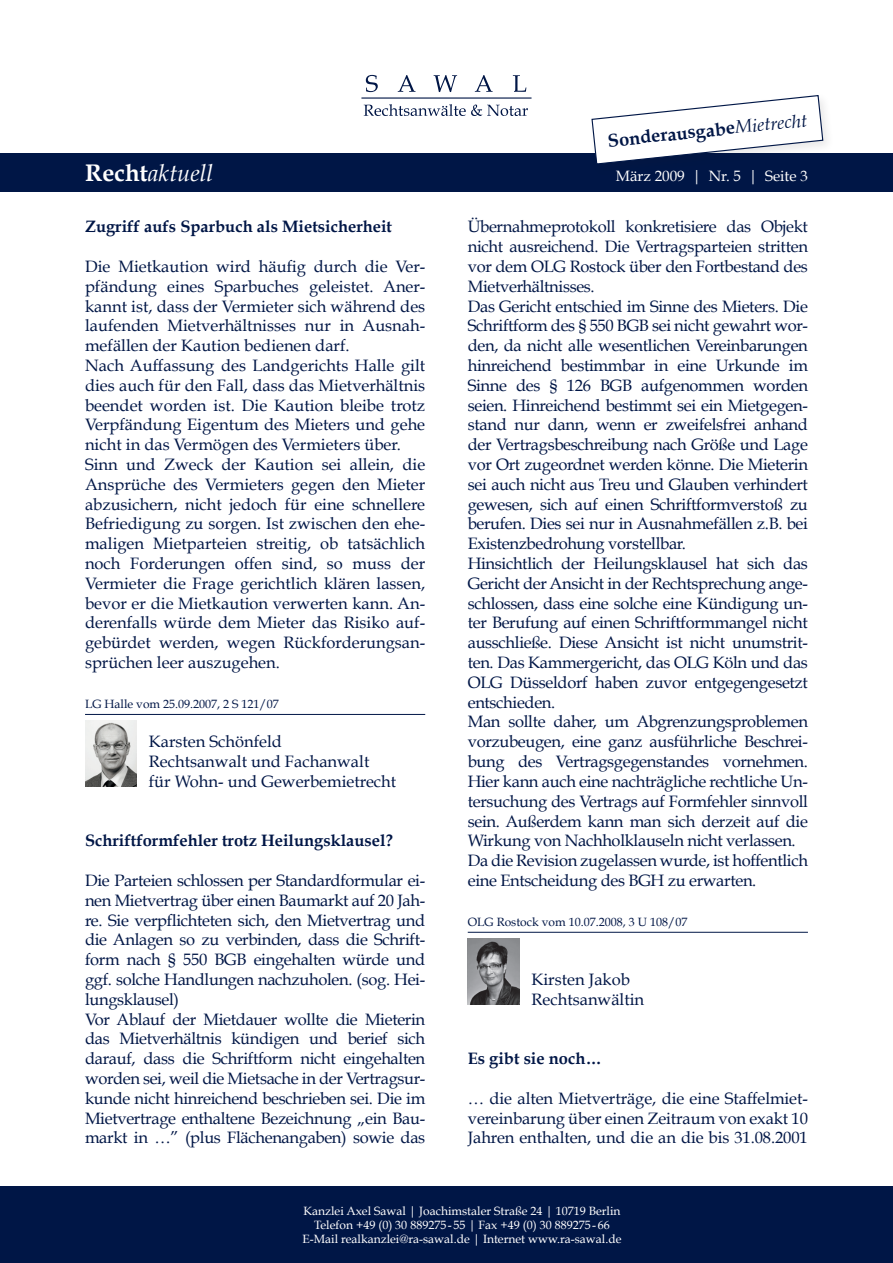
<style>
.page{position:relative;width:893px;height:1263px;background:#fff}
.page>*{position:absolute;margin:0;border:0;box-sizing:border-box;transform-origin:0 0}
.t1{font:italic 24px "Book Antiqua";color:#fff}
.t2{font:700 18.3px "Book Antiqua";color:#001646}
.t3{font:16.5px/19.8px "Book Antiqua";letter-spacing:-.02em;color:#001646}
.t4{font:16.5px/19.8px "Book Antiqua";color:#001646}
.t5{font:700 16.5px "Book Antiqua";color:#001646}
.t6{font:15px "Book Antiqua";color:#fff}
.t7{font:12px/14.4px "Book Antiqua";color:#fff;text-align:center}
.t8{font:12px "Book Antiqua";color:#001646}
.s1{font-weight:400;font-style:italic}
.s2{font-weight:700;font-style:normal}
</style>
<div class="page">
<div style="left:0;top:153px;width:893px;height:38px;background:#001646"></div>
<div style="left:0;top:1186px;width:893px;height:77px;background:#001646"></div>
<hr style="left:361px;top:97px;width:170px;height:2px;background:#001646">
<svg style="left:366px;top:75px;width:160px;height:17px"></svg>
<svg style="left:364px;top:104px;width:164px;height:12px"></svg>
<div style="left:587px;top:91px;width:248px;height:85px;background:#231f20;opacity:.1"></div>
<svg style="left:591px;top:94px;width:233px;height:71px"></svg>
<hr style="left:85px;top:714px;width:340px;height:1px;background:#001646">
<hr style="left:468px;top:932px;width:340px;height:1px;background:#001646">
<img style="left:85px;top:721px;width:51px;height:66px">
<img style="left:468px;top:939px;width:51px;height:66px">
<p class="t2" style="left:607px;top:130px;width:201px;rotate:-6deg">Sonderausgabe<span class="s1">Mietrecht</span></p>
<h1 class="t1" style="left:85px;top:159px;width:129px"><span class="s2">Recht</span>aktuell</h1>
<p class="t6" style="left:616px;top:167px;width:194px">März 2009 | Nr. 5 | Seite 3</p>
<p class="t5" style="left:85px;top:217px;width:309px">Zugriff aufs Sparbuch als Mietsicherheit</p>
<p class="t4" style="left:85px;top:257px;width:342px">Die Mietkaution wird häufig durch die Ver&shy;pfändung eines Sparbuches geleistet. Aner&shy;kannt ist, dass der Vermieter sich während des laufenden Mietverhältnisses nur in Ausnah&shy;mefällen der Kaution bedienen darf.<br>Nach Auffassung des Landgerichts Halle gilt dies auch für den Fall, dass das Mietverhältnis beendet worden ist. Die Kaution bleibe trotz Verpfändung Eigentum des Mieters und gehe nicht in das Vermögen des Vermieters über.<br>Sinn und Zweck der Kaution sei allein, die Ansprüche des Vermieters gegen den Mieter abzusichern, nicht jedoch für eine schnellere Befriedigung zu sorgen. Ist zwischen den ehe&shy;maligen Mietparteien streitig, ob tatsächlich noch Forderungen offen sind, so muss der Vermieter die Frage gerichtlich klären lassen, bevor er die Mietkaution verwerten kann. An&shy;derenfalls würde dem Mieter das Risiko auf&shy;gebürdet werden, wegen Rückforderungsan&shy;sprüchen leer auszugehen.</p>
<p class="t8" style="left:85px;top:696px;width:195px">LG Halle vom 25.09.2007, 2 S 121/07</p>
<p class="t4" style="left:149px;top:732px;width:249px">Karsten Schönfeld<br>Rechtsanwalt und Fachanwalt<br>für Wohn- und Gewerbemietrecht</p>
<p class="t5" style="left:85px;top:831px;width:309px">Schriftformfehler trotz Heilungsklausel?</p>
<p class="t3" style="left:85px;top:870px;width:342px">Die Parteien schlossen per Standardformular ei&shy;nen Mietvertrag über einen Baumarkt auf 20 Jah&shy;re. Sie verpflichteten sich, den Mietvertrag und die Anlagen so zu verbinden, dass die Schrift&shy;form nach § 550 BGB eingehalten würde und ggf. solche Handlungen nachzuholen. (sog. Hei&shy;lungsklausel)<br>Vor Ablauf der Mietdauer wollte die Mieterin das Mietverhältnis kündigen und berief sich darauf, dass die Schriftform nicht eingehalten worden sei, weil die Mietsache in der Vertragsur&shy;kunde nicht hinreichend beschrieben sei. Die im Mietvertrage enthaltene Bezeichnung „ein Bau&shy;markt in …” (plus Flächenangaben) sowie das</p>
<p class="t3" style="left:468px;top:217px;width:342px">Übernahmeprotokoll konkretisiere das Objekt nicht ausreichend. Die Vertragsparteien stritten vor dem OLG Rostock über den Fortbestand des Mietverhältnisses.<br>Das Gericht entschied im Sinne des Mieters. Die Schriftform des § 550 BGB sei nicht gewahrt wor&shy;den, da nicht alle wesentlichen Vereinbarungen hinreichend bestimmbar in eine Urkunde im Sinne des § 126 BGB aufgenommen worden seien. Hinreichend bestimmt sei ein Mietgegen&shy;stand nur dann, wenn er zweifelsfrei anhand der Vertragsbeschreibung nach Größe und Lage vor Ort zugeordnet werden könne. Die Mieterin sei auch nicht aus Treu und Glauben verhindert gewesen, sich auf einen Schriftformverstoß zu berufen. Dies sei nur in Ausnahmefällen z.B. bei Existenzbedrohung vorstellbar.<br>Hinsichtlich der Heilungsklausel hat sich das Gericht der Ansicht in der Rechtsprechung ange&shy;schlossen, dass eine solche eine Kündigung un&shy;ter Berufung auf einen Schriftformmangel nicht ausschließe. Diese Ansicht ist nicht unumstrit&shy;ten. Das Kammergericht, das OLG Köln und das OLG Düsseldorf haben zuvor entgegengesetzt entschieden.<br>Man sollte daher, um Abgrenzungsproblemen vorzubeugen, eine ganz ausführliche Beschrei&shy;bung des Vertragsgegenstandes vornehmen.<br>Hier kann auch eine nachträgliche rechtliche Un&shy;tersuchung des Vertrags auf Formfehler sinnvoll sein. Außerdem kann man sich derzeit auf die Wirkung von Nachholklauseln nicht verlassen.<br>Da die Revision zugelassen wurde, ist hoffentlich eine Entscheidung des BGH zu erwarten.</p>
<p class="t8" style="left:468px;top:914px;width:221px">OLG Rostock vom 10.07.2008, 3 U 108/07</p>
<p class="t4" style="left:531px;top:969px;width:114px">Kirsten Jakob<br>Rechtsanwältin</p>
<p class="t5" style="left:468px;top:1049px;width:136px">Es gibt sie noch…</p>
<p class="t3" style="left:468px;top:1088px;width:342px;text-align:justify">… die alten Mietverträge, die eine Staffelmiet&shy;vereinbarung über einen Zeitraum von exakt 10<br>Jahren enthalten, und die an die bis 31.08.2001</p>
<p class="t7" style="left:303px;top:1203px;width:320px">Kanzlei Axel Sawal | Joachimstaler Straße 24 | 10719 Berlin<br>Telefon +49 (0) 30 889275 - 55 | Fax +49 (0) 30 889275- 66<br>E-Mail realkanzlei@ra-sawal.de | Internet www.ra-sawal.de</p>
</div>
